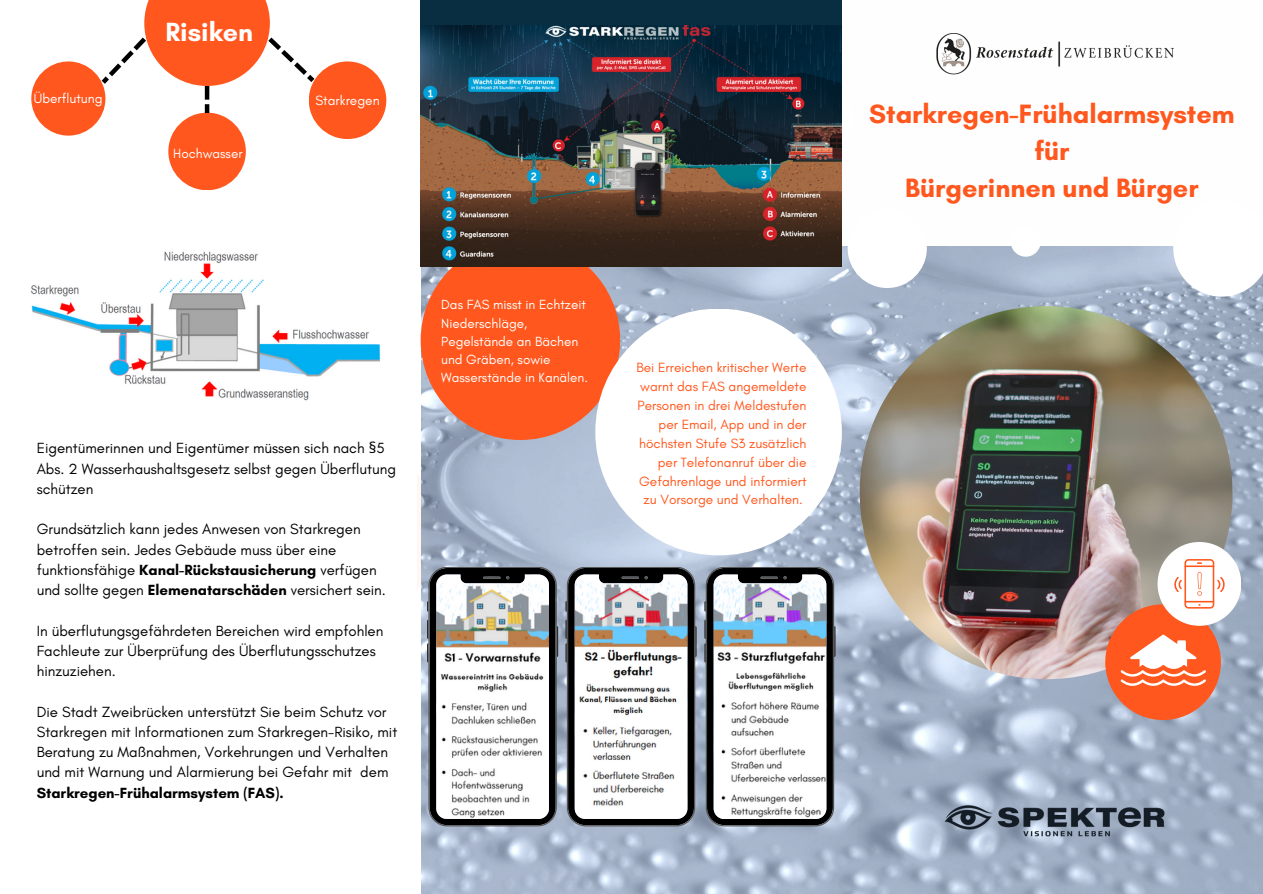
<style>
.page{position:relative;width:1263px;height:894px;background:#fff}
.page>*{position:absolute;margin:0;border:0;box-sizing:border-box;transform-origin:0 0}
.t1{font:700 27px "Glacial Indifference";color:#ff571d}
.t2{font:700 26.85px "Glacial Indifference";color:#fff}
.t3{font:15px/20.2px "Glacial Indifference";color:#000}
.t4{font:13.65px/18.9px "Glacial Indifference";color:#ff571d;text-align:right}
.t5{font:13.65px "Glacial Indifference";color:#fff}
.t6{font:13.5px/18px "Glacial Indifference";color:#fff}
.s1{font-family:"Noto Sans"}
.s2{font-weight:700}
</style>
<div class="page">
<img style="left:421px;top:245px;width:842px;height:648px">
<img style="left:936px;top:34px;width:237px;height:41px">
<img style="left:860px;top:306px;width:372px;height:373px;border-radius:50%">
<div style="left:1105px;top:604px;width:116px;height:115px;background:#ff571d;border-radius:50%"></div>
<div style="left:848px;top:209px;width:79px;height:79px;background:#fff;border-radius:50%"></div>
<div style="left:1011px;top:226px;width:30px;height:30px;background:#fff;border-radius:50%"></div>
<svg style="left:1173px;top:245px;width:90px;height:51px"></svg>
<div style="left:31px;top:61px;width:74px;height:75px;background:#ff571d;border-radius:50%"></div>
<div style="left:168px;top:113px;width:78px;height:77px;background:#ff571d;border-radius:50%"></div>
<div style="left:309px;top:61px;width:77px;height:78px;background:#ff571d;border-radius:50%"></div>
<svg style="left:1121px;top:634px;width:85px;height:52px"></svg>
<img style="left:30px;top:251px;width:350px;height:150px">
<div style="left:421px;top:240px;width:199px;height:200px;background:#ff571d;border-radius:50%"></div>
<div style="left:595px;top:308px;width:247px;height:247px;background:#fff;border-radius:50%"></div>
<svg style="left:427px;top:566px;width:131px;height:260px"></svg>
<img style="left:565px;top:566px;width:131px;height:260px">
<svg style="left:704px;top:566px;width:131px;height:260px"></svg>
<div style="left:1157px;top:542px;width:84px;height:83px;background:#fff;border-radius:50%"></div>
<svg style="left:1174px;top:559px;width:51px;height:49px"></svg>
<img style="left:421px;top:24px;width:420px;height:242px">
<div style="left:421px;top:0;width:421px;height:24px;background:#0a2e41"></div>
<img style="left:942px;top:787px;width:227px;height:67px">
<hr style="left:205px;top:86px;width:4px;height:14px;background:#000">
<svg style="left:203px;top:95px;width:6px;height:18px"></svg>
<svg style="left:102px;top:0;width:212px;height:86px"></svg>
<p class="t5" style="left:34px;top:90px;width:70px">Überflutung</p>
<p class="t2" style="left:165px;top:15px;width:89px">Risiken</p>
<p class="t6" style="left:173px;top:145px;width:71px">Hochwasser</p>
<p class="t5" style="left:315px;top:92px;width:66px">Starkregen</p>
<p class="t3" style="left:37px;top:438px;width:361px">Eigentümerinnen und Eigentümer müssen sich nach <span class="s1">§</span>5<br>Abs. 2 Wasserhaushaltsgesetz selbst gegen Überflutung schützen</p>
<p class="t3" style="left:37px;top:519px;width:351px">Grundsätzlich kann jedes Anwesen von Starkregen betroffen sein. Jedes Gebäude muss über eine funktionsfähige <span class="s2">Kanal-Rückstausicherung</span> verfügen und sollte gegen <span class="s2">Elemenatarschäden</span> versichert sein.</p>
<p class="t3" style="left:37px;top:620px;width:348px">In überflutungsgefährdeten Bereichen wird empfohlen<br>Fachleute zur Überprüfung des Überflutungsschutzes hinzuziehen.</p>
<p class="t3" style="left:37px;top:701px;width:362px">Die Stadt Zweibrücken unterstützt Sie beim Schutz vor Starkregen mit Informationen zum Starkregen-Risiko, mit Beratung zu Maßnahmen, Vorkehrungen und Verhalten und mit Warnung und Alarmierung bei Gefahr mit dem <span class="s2">Starkregen-Frühalarmsystem (FAS).</span></p>
<p class="t6" style="left:441px;top:296px;width:148px">Das FAS misst in Echtzeit<br>Niederschläge,<br>Pegelstände an Bächen und Gräben, sowie<br>Wasserstände in Kanälen.</p>
<p class="t4" style="left:636px;top:358px;width:172px">Bei Erreichen kritischer Werte warnt das FAS angemeldete<br>Personen in drei Meldestufen per Email, App und in der höchsten Stufe S3 zusätzlich per Telefonanruf über die<br>Gefahrenlage und informiert zu Vorsorge und Verhalten.</p>
<p class="t1" style="left:869px;top:97px;width:367px">Starkregen-Frühalarmsystem</p>
<p class="t1" style="left:1034px;top:134px;width:37px">für</p>
<p class="t1" style="left:905px;top:172px;width:295px">Bürgerinnen und Bürger</p>
</div>
